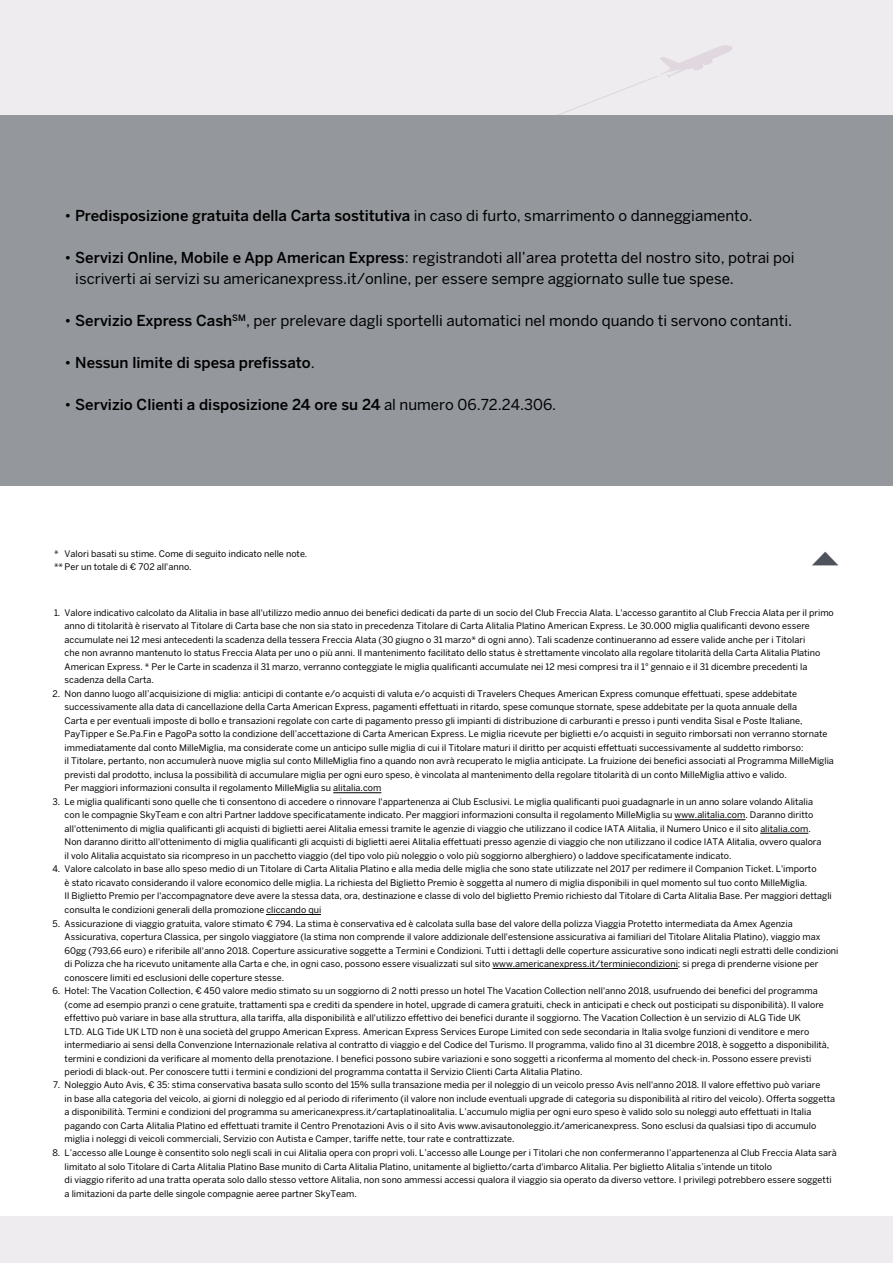
<style>
.page{position:relative;width:893px;height:1263px;background:#fff}
.page>*{position:absolute;margin:0;border:0;box-sizing:border-box;transform-origin:0 0}
.t1{font:15px/21px "Benton Sans";color:#000}
.t2{font:500 15px "Benton Sans";color:#000}
.t3{font:9px/13.5px "Benton Sans";color:#000}
.t4{font:9px/13.5px "Benton Sans";color:#000}
.s1{font-weight:400}
.s2{font-weight:500}
.s3{font-style:inherit}
</style>
<div class="page">
<div style="left:0;top:0;width:893px;height:115px;background:#eeecef"></div>
<svg style="left:558px;top:45px;width:175px;height:70px"></svg>
<div style="left:0;top:1217px;width:893px;height:46px;background:#eeecef"></div>
<div style="left:0;top:115px;width:893px;height:371px;background:#94979c"></div>
<hr style="left:492px;top:968px;width:186px;height:1px;background:#000">
<hr style="left:267px;top:914px;width:54px;height:1px;background:#000">
<hr style="left:760px;top:833px;width:48px;height:1px;background:#000">
<hr style="left:675px;top:819px;width:70px;height:1px;background:#000">
<hr style="left:333px;top:792px;width:48px;height:1px;background:#000">
<h1 class="t2" style="left:65px;top:207px;width:689px"><span class="s1">•</span> Predisposizione gratuita della Carta sostitutiva <span class="s1">in caso di furto, smarrimento o danneggiamento.</span></h1>
<h1 class="t1" style="left:75px;top:247px;width:721px;text-indent:-11px">• <span class="s2">Servizi Online, Mobile e App American Express</span>: registrandoti all’area protetta del nostro sito, potrai poi iscriverti ai servizi su americanexpress.it/online, per essere sempre aggiornato sulle tue spese.</h1>
<h1 class="t1" style="left:65px;top:310px;width:729px">• <span class="s2">Servizio Express Cash</span><sup>SM</sup>, per prelevare dagli sportelli automatici nel mondo quando ti servono contanti.</h1>
<h1 class="t2" style="left:65px;top:354px;width:252px"><span class="s1">•</span> Nessun limite di spesa prefissato<span class="s1">.</span></h1>
<h1 class="t2" style="left:65px;top:396px;width:493px"><span class="s1">•</span> Servizio Clienti a disposizione 24 ore su 24 <span class="s1">al numero 06.72.24.306.</span></h1>
<p class="t3" style="left:54px;top:547px;width:255px">* Valori basati su stime. Come di seguito indicato nelle note. ** Per un totale di € 702 all'anno.</p>
<p class="t3" style="left:65px;top:606px;width:771px;text-indent:-11px"><span class="s3">1.</span> Valore indicativo calcolato da Alitalia in base all'utilizzo medio annuo dei benefici dedicati da parte di un socio del Club Freccia Alata. L'accesso garantito al Club Freccia Alata per il primo anno di titolarità è riservato al Titolare di Carta base che non sia stato in precedenza Titolare di Carta Alitalia Platino American Express. Le 30.000 miglia qualificanti devono essere accumulate nei 12 mesi antecedenti la scadenza della tessera Freccia Alata (30 giugno o 31 marzo* di ogni anno). Tali scadenze continueranno ad essere valide anche per i Titolari<br>che non avranno mantenuto lo status Freccia Alata per uno o più anni. Il mantenimento facilitato dello status è strettamente vincolato alla regolare titolarità della Carta Alitalia Platino American Express. * Per le Carte in scadenza il 31 marzo, verranno conteggiate le miglia qualificanti accumulate nei 12 mesi compresi tra il 1° gennaio e il 31 dicembre precedenti la scadenza della Carta.</p>
<p class="t3" style="left:65px;top:687px;width:771px;text-indent:-12px"><span class="s3">2.</span> Non danno luogo all’acquisizione di miglia: anticipi di contante e/o acquisti di valuta e/o acquisti di Travelers Cheques American Express comunque effettuati, spese addebitate successivamente alla data di cancellazione della Carta American Express, pagamenti effettuati in ritardo, spese comunque stornate, spese addebitate per la quota annuale della<br>Carta e per eventuali imposte di bollo e transazioni regolate con carte di pagamento presso gli impianti di distribuzione di carburanti e presso i punti vendita Sisal e Poste Italiane, PayTipper e Se.Pa.Fin e PagoPa sotto la condizione dell’accettazione di Carta American Express. Le miglia ricevute per biglietti e/o acquisti in seguito rimborsati non verranno stornate immediatamente dal conto MilleMiglia, ma considerate come un anticipo sulle miglia di cui il Titolare maturi il diritto per acquisti effettuati successivamente al suddetto rimborso:<br>il Titolare, pertanto, non accumulerà nuove miglia sul conto MilleMiglia fino a quando non avrà recuperato le miglia anticipate. La fruizione dei benefici associati al Programma MilleMiglia previsti dal prodotto, inclusa la possibilità di accumulare miglia per ogni euro speso, è vincolata al mantenimento della regolare titolarità di un conto MilleMiglia attivo e valido.<br>Per maggiori informazioni consulta il regolamento MilleMiglia su alitalia.com</p>
<p class="t3" style="left:65px;top:795px;width:758px;text-indent:-12px"><span class="s3">3.</span> Le miglia qualificanti sono quelle che ti consentono di accedere o rinnovare l'appartenenza ai Club Esclusivi. Le miglia qualificanti puoi guadagnarle in un anno solare volando Alitalia con le compagnie SkyTeam e con altri Partner laddove specificatamente indicato. Per maggiori informazioni consulta il regolamento MilleMiglia su www.alitalia.com. Daranno diritto all'ottenimento di miglia qualificanti gli acquisti di biglietti aerei Alitalia emessi tramite le agenzie di viaggio che utilizzano il codice IATA Alitalia, il Numero Unico e il sito alitalia.com.<br>Non daranno diritto all'ottenimento di miglia qualificanti gli acquisti di biglietti aerei Alitalia effettuati presso agenzie di viaggio che non utilizzano il codice IATA Alitalia, ovvero qualora il volo Alitalia acquistato sia ricompreso in un pacchetto viaggio (del tipo volo più noleggio o volo più soggiorno alberghiero) o laddove specificatamente indicato.</p>
<p class="t3" style="left:65px;top:862px;width:769px;text-indent:-12px"><span class="s3">4.</span> Valore calcolato in base allo speso medio di un Titolare di Carta Alitalia Platino e alla media delle miglia che sono state utilizzate nel 2017 per redimere il Companion Ticket. L'importo<br>è stato ricavato considerando il valore economico delle miglia. La richiesta del Biglietto Premio è soggetta al numero di miglia disponibili in quel momento sul tuo conto MilleMiglia.<br>Il Biglietto Premio per l'accompagnatore deve avere la stessa data, ora, destinazione e classe di volo del biglietto Premio richiesto dal Titolare di Carta Alitalia Base. Per maggiori dettagli consulta le condizioni generali della promozione <span class="s3">cliccando qui</span></p>
<p class="t3" style="left:65px;top:916px;width:775px;text-indent:-12px"><span class="s3">5.</span> Assicurazione di viaggio gratuita, valore stimato € 794. La stima è conservativa ed è calcolata sulla base del valore della polizza Viaggia Protetto intermediata da Amex Agenzia Assicurativa, copertura Classica, per singolo viaggiatore (la stima non comprende il valore addizionale dell'estensione assicurativa ai familiari del Titolare Alitalia Platino), viaggio max 60gg (793,66 euro) e riferibile all'anno 2018. Coperture assicurative soggette a Termini e Condizioni. Tutti i dettagli delle coperture assicurative sono indicati negli estratti delle condizioni di Polizza che ha ricevuto unitamente alla Carta e che, in ogni caso, possono essere visualizzati sul sito www.americanexpress.it/terminiecondizioni; si prega di prenderne visione per conoscere limiti ed esclusioni delle coperture stesse.</p>
<p class="t3" style="left:65px;top:984px;width:766px;text-indent:-12px"><span class="s3">6.</span> Hotel: The Vacation Collection, € 450 valore medio stimato su un soggiorno di 2 notti presso un hotel The Vacation Collection nell'anno 2018, usufruendo dei benefici del programma (come ad esempio pranzi o cene gratuite, trattamenti spa e crediti da spendere in hotel, upgrade di camera gratuiti, check in anticipati e check out posticipati su disponibilità). Il valore effettivo può variare in base alla struttura, alla tariffa, alla disponibilità e all'utilizzo effettivo dei benefici durante il soggiorno. The Vacation Collection è un servizio di ALG Tide UK<br>LTD. ALG Tide UK LTD non è una società del gruppo American Express. American Express Services Europe Limited con sede secondaria in Italia svolge funzioni di venditore e mero intermediario ai sensi della Convenzione Internazionale relativa al contratto di viaggio e del Codice del Turismo. Il programma, valido fino al 31 dicembre 2018, è soggetto a disponibilità, termini e condizioni da verificare al momento della prenotazione. I benefici possono subire variazioni e sono soggetti a riconferma al momento del check-in. Possono essere previsti periodi di black-out. Per conoscere tutti i termini e condizioni del programma contatta il Servizio Clienti Carta Alitalia Platino.</p>
<p class="t4" style="left:65px;top:1078px;width:772px;text-indent:-12px">7. Noleggio Auto Avis, € 35: stima conservativa basata sullo sconto del 15% sulla transazione media per il noleggio di un veicolo presso Avis nell'anno 2018. Il valore effettivo può variare<br>in base alla categoria del veicolo, ai giorni di noleggio ed al periodo di riferimento (il valore non include eventuali upgrade di categoria su disponibilità al ritiro del veicolo). Offerta soggetta a disponibilità. Termini e condizioni del programma su americanexpress.it/cartaplatinoalitalia. L’accumulo miglia per ogni euro speso è valido solo su noleggi auto effettuati in Italia pagando con Carta Alitalia Platino ed effettuati tramite il Centro Prenotazioni Avis o il sito Avis www.avisautonoleggio.it/americanexpress. Sono esclusi da qualsiasi tipo di accumulo miglia i noleggi di veicoli commerciali, Servizio con Autista e Camper, tariffe nette, tour rate e contrattizzate.</p>
<p class="t3" style="left:65px;top:1146px;width:774px;text-indent:-12px"><span class="s3">8.</span> L’accesso alle Lounge è consentito solo negli scali in cui Alitalia opera con propri voli. L’accesso alle Lounge per i Titolari che non confermeranno l’appartenenza al Club Freccia Alata sarà limitato al solo Titolare di Carta Alitalia Platino Base munito di Carta Alitalia Platino, unitamente al biglietto/carta d'imbarco Alitalia. Per biglietto Alitalia s’intende un titolo<br>di viaggio riferito ad una tratta operata solo dallo stesso vettore Alitalia, non sono ammessi accessi qualora il viaggio sia operato da diverso vettore. I privilegi potrebbero essere soggetti a limitazioni da parte delle singole compagnie aeree partner SkyTeam.</p>
</div>
